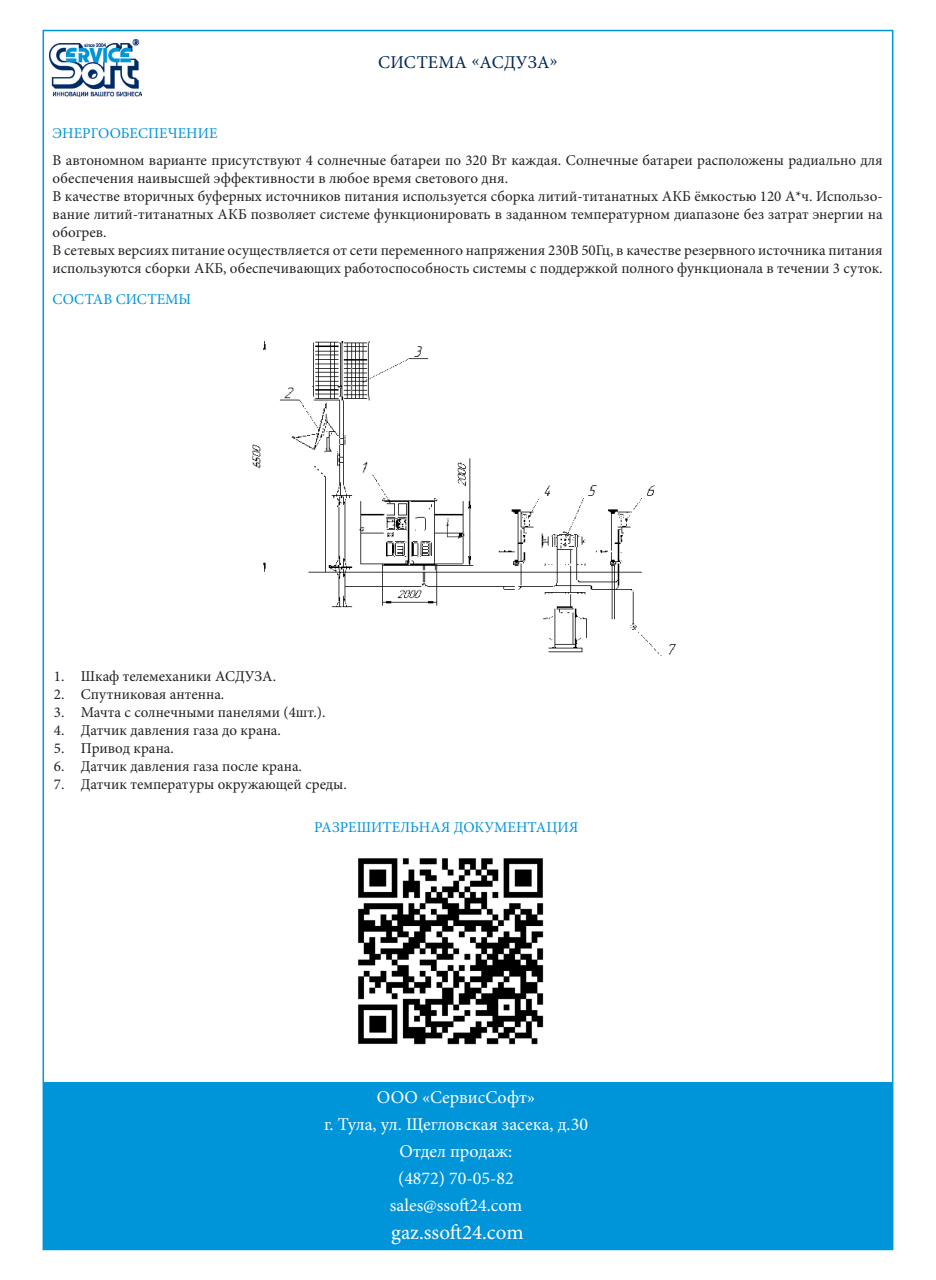
<style>
.page{position:relative;width:936px;height:1280px;background:#fff}
.page>*{position:absolute;margin:0;border:0;box-sizing:border-box;transform-origin:0 0}
.t1{font:21px "Minion Pro";color:#fff}
.t2{font:18px "Minion Pro";color:#fff}
.t3{font:18px "Minion Pro";letter-spacing:.01em;color:#002853}
.t4{font:15px/18px "Minion Pro";color:#231f20}
.t5{font:15px "Minion Pro";color:#0095d9}
</style>
<div class="page">
<div style="left:43px;top:1215px;width:849px;height:34px;background:#0095d9"></div>
<img style="left:50px;top:39px;width:92px;height:58px">
<img style="left:252px;top:341px;width:424px;height:315px">
<div style="left:44px;top:1082px;width:847px;height:134px;background:#0095d9"></div>
<img style="left:358px;top:858px;width:186px;height:187px">
<p class="t3" style="left:378px;top:50px;width:181px">СИСТЕМА «АСДУЗА»</p>
<p class="t5" style="left:53px;top:123px;width:166px">ЭНЕРГООБЕСПЕЧЕНИЕ</p>
<p class="t4" style="left:53px;top:151px;width:831px">В автономном варианте присутствуют 4 солнечные батареи по 320 Вт каждая. Солнечные батареи расположены радиально для обеспечения наивысшей эффективности в любое время светового дня.</p>
<p class="t4" style="left:53px;top:187px;width:831px;text-align:justify">В качестве вторичных буферных источников питания используется сборка литий-титанатных АКБ ёмкостью 120 А*ч. Использо&shy;вание литий-титанатных АКБ позволяет системе функционировать в заданном температурном диапазоне без затрат энергии на обогрев.</p>
<p class="t4" style="left:53px;top:241px;width:831px">В сетевых версиях питание осуществляется от сети переменного напряжения 230В 50Гц, в качестве резервного источника питания используются сборки АКБ, обеспечивающих работоспособность системы с поддержкой полного функционала в течении 3 суток.</p>
<p class="t5" style="left:53px;top:289px;width:140px">СОСТАВ СИСТЕМЫ</p>
<p class="t4" style="left:54px;top:667px;width:224px">1. Шкаф телемеханики АСДУЗА.</p>
<p class="t4" style="left:54px;top:685px;width:172px">2. Спутниковая антенна.</p>
<p class="t4" style="left:54px;top:703px;width:273px">3. Мачта с солнечными панелями (4шт.).</p>
<p class="t4" style="left:54px;top:721px;width:229px">4. Датчик давления газа до крана.</p>
<p class="t4" style="left:54px;top:739px;width:122px">5. Привод крана.</p>
<p class="t4" style="left:54px;top:757px;width:250px">6. Датчик давления газа после крана.</p>
<p class="t4" style="left:54px;top:775px;width:294px">7. Датчик температуры окружающей среды.</p>
<p class="t5" style="left:314px;top:817px;width:265px">РАЗРЕШИТЕЛЬНАЯ ДОКУМЕНТАЦИЯ</p>
<p class="t2" style="left:377px;top:1086px;width:160px">ООО «СервисСофт»</p>
<p class="t2" style="left:324px;top:1113px;width:265px">г. Тула, ул. Щегловская засека, д.30</p>
<p class="t2" style="left:399px;top:1140px;width:114px">Отдел продаж:</p>
<p class="t2" style="left:398px;top:1167px;width:117px">(4872) 70-05-82</p>
<p class="t2" style="left:390px;top:1194px;width:134px">sales@ssoft24.com</p>
<h1 class="t1" style="left:391px;top:1218px;width:134px">gaz.ssoft24.com</h1>
</div>
